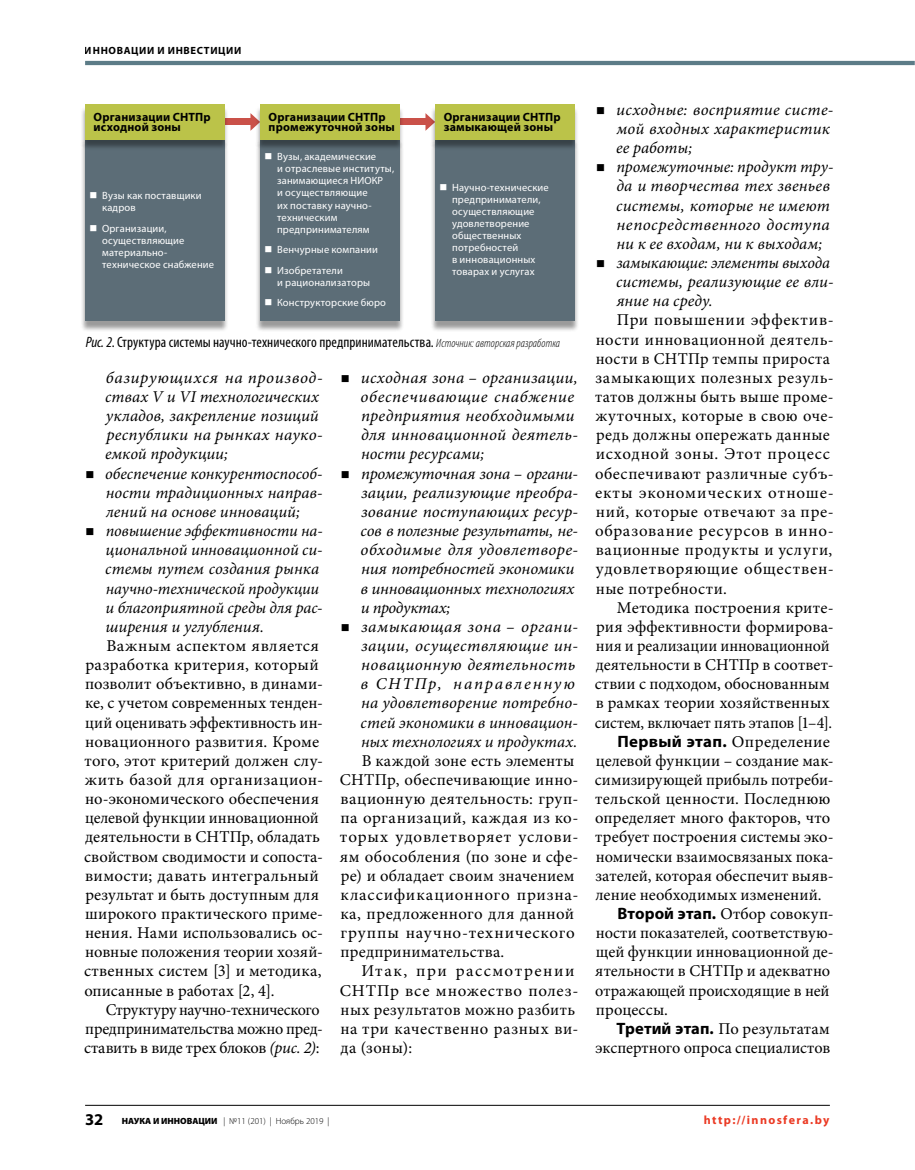
<style>
.page{position:relative;width:915px;height:1170px;background:#fff}
.page>*{position:absolute;margin:0;border:0;box-sizing:border-box;transform-origin:0 0}
.t1{font:16.5px/19.2px "Minion Pro";letter-spacing:.015em;color:#000}
.t2{font:italic 16.5px/19.2px "Minion Pro";letter-spacing:.005em;color:#000}
.t3{font:16.5px/19.2px "Minion Pro";letter-spacing:.035em;color:#000}
.t4{font:16.5px/19.2px "Minion Pro";letter-spacing:.04em;color:#000}
.t5{font:16.5px/19.2px "Minion Pro";letter-spacing:-.015em;color:#000}
.t6{font:700 16.5px "Myriad Pro";letter-spacing:.02em;color:#000}
.t7{font:condensed 15px "Myriad Pro";letter-spacing:.005em;color:#000}
.t8{font:700 12px/10.5px "Myriad Pro";letter-spacing:.015em;color:#000}
.t9{font:700 12px "Myriad Pro";letter-spacing:.115em;color:#eb3a24}
.t10{font:10.5px/12px "Myriad Pro";letter-spacing:.015em;color:#fff}
.t11{font:700 10.5px "Myriad Pro";letter-spacing:.065em;color:#000}
.t12{font:300 9px "Myriad Pro";color:#000}
.s1{font-style:italic}
.s2{font-weight:300;font-style:italic;font-size:12px}
.s3{font-family:"Minion Pro";font-weight:400}
.s4{font-family:"Myriad Pro";font-weight:700}
.s5{font-weight:700;font-size:16.5px}
.s6{font-weight:900}
</style>
<div class="page">
<hr style="left:85px;top:61px;width:829px;height:4px;background:#5c7c87">
<div style="left:219px;top:119px;width:36px;height:6px;background:#ca5149"></div>
<svg style="left:250px;top:113px;width:5px;height:18px"></svg>
<div style="left:394px;top:119px;width:36px;height:6px;background:#ca5149"></div>
<svg style="left:425px;top:113px;width:5px;height:18px"></svg>
<div style="left:80px;top:140px;width:149px;height:192px;background:#000;opacity:.4"></div>
<div style="left:85px;top:138px;width:139px;height:183px;background:#5c6d77"></div>
<div style="left:255px;top:140px;width:149px;height:192px;background:#000;opacity:.4"></div>
<div style="left:260px;top:138px;width:139px;height:183px;background:#5c6d77"></div>
<div style="left:430px;top:140px;width:149px;height:192px;background:#000;opacity:.4"></div>
<div style="left:435px;top:138px;width:139px;height:183px;background:#5c6d77"></div>
<div style="left:80px;top:106px;width:149px;height:45px;background:#000;opacity:.4"></div>
<div style="left:85px;top:104px;width:139px;height:36px;background:#bbc349"></div>
<div style="left:255px;top:106px;width:149px;height:45px;background:#000;opacity:.4"></div>
<div style="left:260px;top:104px;width:139px;height:36px;background:#bbc349"></div>
<div style="left:430px;top:106px;width:149px;height:45px;background:#000;opacity:.4"></div>
<div style="left:435px;top:104px;width:139px;height:36px;background:#bbc349"></div>
<hr style="left:85px;top:1104px;width:744px;height:1px;background:#000">
<p class="t11" style="left:85px;top:44px;width:158px">ИННОВАЦИИ И ИНВЕСТИЦИИ</p>
<p class="t8" style="left:94px;top:112px;width:118px">Организации СНТПр исходной зоны</p>
<p class="t8" style="left:268px;top:112px;width:128px">Организации СНТПр промежуточной зоны</p>
<p class="t8" style="left:443px;top:112px;width:118px">Организации СНТПр замыкающей зоны</p>
<p class="t10" style="left:102px;top:190px;width:101px">Вузы как поставщики кадров</p>
<p class="t10" style="left:102px;top:222px;width:113px">Организации, осуществляющие материально&shy;техническое снабжение</p>
<p class="t10" style="left:277px;top:151px;width:118px">Вузы, академические<br>и отраслевые институты, занимающиеся НИОКР<br>и осуществляющие<br>их поставку научно&shy;техническим предпринимателям</p>
<p class="t10" style="left:277px;top:239px;width:102px;line-height:20.5px">Венчурные компании<br>Изобретатели</p>
<p class="t10" style="left:277px;top:272px;width:110px;line-height:20.5px">и рационализаторы<br>Конструкторские бюро</p>
<p class="t10" style="left:452px;top:182px;width:98px">Научно-технические предприниматели, осуществляющие удовлетворение общественных потребностей<br>в инновационных товарах и услугах</p>
<p class="t7" style="left:86px;top:334px;width:476px"><span class="s1">Рис. 2</span>. Структура системы научно-технического предпринимательства. <span class="s2">Источник: авторская разработка</span></p>
<p class="t2" style="left:105px;top:368px;width:219px">базирующихся на производ&shy;ствах V и VI технологических укладов, закрепление позиций республики на рынках науко&shy;емкой продукции;<br>обеспечение конкурентоспособ&shy;ности традиционных направ&shy;лений на основе инноваций; повышение эффективности на&shy;циональной инновационной си&shy;стемы путем создания рынка научно-технической продукции и благоприятной среды для рас&shy;ширения и углубления.</p>
<p class="t1" style="left:84px;top:636px;width:240px;text-indent:22px">Важным аспектом является разработка критерия, который позволит объективно, в динами&shy;ке, с учетом современных тенден&shy;ций оценивать эффективность ин&shy;новационного развития. Кроме того, этот критерий должен слу&shy;жить базой для организацион&shy;но-экономического обеспечения целевой функции инновационной деятельности в СНТПр, обладать свойством сводимости и сопоста&shy;вимости; давать интегральный результат и быть доступным для широкого практического приме&shy;нения. Нами использовались ос&shy;новные положения теории хозяй&shy;ственных систем [3] и методика, описанные в работах [2, 4].</p>
<p class="t5" style="left:84px;top:999px;width:240px;text-indent:22px">Структуру научно-технического предпринимательства можно пред&shy;ставить в виде трех блоков <span class="s1">(рис. 2)</span>:</p>
<p class="t2" style="left:360px;top:368px;width:219px">исходная зона – организации, обеспечивающие снабжение предприятия необходимыми для инновационной деятель&shy;ности ресурсами; промежуточная зона – органи&shy;зации, реализующие преобра&shy;зование поступающих ресур&shy;сов в полезные результаты, не&shy;обходимые для удовлетворе&shy;ния потребностей экономики в инновационных технологиях и продуктах;<br>замыкающая зона – органи&shy;зации, осуществляющие ин&shy;новационную деятельность в СНТПр, направленную на удовлетворение потребно&shy;стей экономики в инновацион&shy;ных технологиях и продуктах.</p>
<p class="t1" style="left:340px;top:751px;width:240px;text-indent:22px">В каждой зоне есть элементы<br>СНТПр, обеспечивающие инно&shy;вационную деятельность: груп&shy;па организаций, каждая из ко&shy;торых удовлетворяет услови&shy;ям обособления (по зоне и сфе&shy;ре) и обладает своим значением классификационного призна&shy;ка, предложенного для данной группы научно-технического предпринимательства.</p>
<p class="t4" style="left:340px;top:961px;width:240px;text-indent:22px">Итак, при рассмотрении<br>СНТПр все множество полез&shy;ных результатов можно разбить на три качественно разных ви&shy;да (зоны):</p>
<p class="t2" style="left:615px;top:100px;width:219px">исходные: восприятие систе&shy;мой входных характеристик ее работы;<br>промежуточные: продукт тру&shy;да и творчества тех звеньев системы, которые не имеют непосредственного доступа ни к ее входам, ни к выходам; замыкающие: элементы выхода системы, реализующие ее вли&shy;яние на среду.</p>
<p class="t3" style="left:595px;top:310px;width:240px;text-indent:22px">При повышении эффектив&shy;ности инновационной деятель&shy;ности в СНТПр темпы прироста замыкающих полезных резуль&shy;татов должны быть выше проме&shy;жуточных, которые в свою оче&shy;редь должны опережать данные исходной зоны. Этот процесс обеспечивают различные субъ&shy;екты экономических отноше&shy;ний, которые отвечают за пре&shy;образование ресурсов в инно&shy;вационные продукты и услуги, удовлетворяющие обществен&shy;ные потребности.</p>
<p class="t1" style="left:594px;top:597px;width:240px;text-indent:22px">Методика построения крите&shy;рия эффективности формирова&shy;ния и реализации инновационной деятельности в СНТПр в соответ&shy;ствии с подходом, обоснованным в рамках теории хозяйственных систем, включает пять этапов [1–4].</p>
<p class="t6" style="left:617px;top:731px;width:214px">Первый этап. <span class="s3">Определение</span></p>
<p class="t1" style="left:595px;top:751px;width:239px">целевой функции – создание мак-</p>
<p class="t1" style="left:594px;top:770px;width:240px">симизирующей прибыль потреби-</p>
<p class="t1" style="left:595px;top:789px;width:236px">тельской ценности. Последнюю</p>
<p class="t1" style="left:595px;top:808px;width:236px">определяет много факторов, что</p>
<p class="t1" style="left:595px;top:827px;width:240px">требует построения системы эко-</p>
<p class="t1" style="left:595px;top:846px;width:239px">номически взаимосвязаных пока-</p>
<p class="t1" style="left:595px;top:865px;width:240px">зателей, которая обеспечит выяв-</p>
<p class="t1" style="left:595px;top:885px;width:227px">ление необходимых изменений.</p>
<p class="t1" style="left:617px;top:904px;width:217px"><span class="s4">Второй этап.</span> Отбор совокуп-</p>
<p class="t1" style="left:595px;top:923px;width:239px">ности показателей, соответствую-</p>
<p class="t1" style="left:595px;top:942px;width:239px">щей функции инновационной де-</p>
<p class="t1" style="left:595px;top:961px;width:236px">ятельности в СНТПр и адекватно</p>
<p class="t1" style="left:595px;top:980px;width:236px">отражающей происходящие в ней</p>
<p class="t1" style="left:595px;top:999px;width:74px">процессы.</p>
<p class="t1" style="left:616px;top:1018px;width:215px"><span class="s4">Третий этап.</span> По результатам</p>
<p class="t1" style="left:595px;top:1038px;width:236px">экспертного опроса специалистов</p>
<p class="t12" style="left:85px;top:1116px;width:246px"><span class="s5">32</span> <span class="s6">НАУКА И ИННОВАЦИИ</span> | №11 (201) | Ноябрь 2019 |</p>
<p class="t9" style="left:703px;top:1113px;width:127px">http://innosfera.by</p>
</div>
